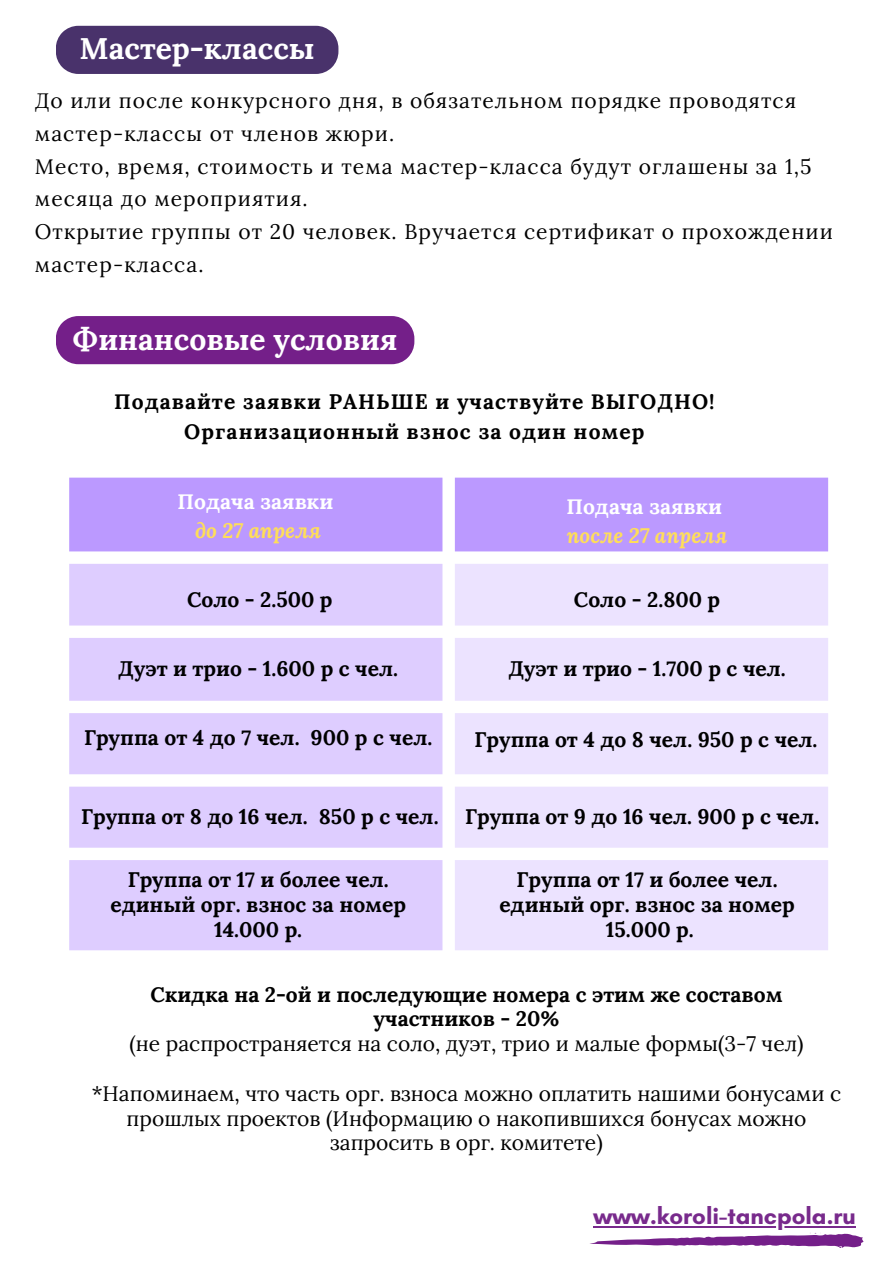
<style>
.page{position:relative;width:894px;height:1264px;background:#fff}
.page>*{position:absolute;margin:0;border:0;box-sizing:border-box;transform-origin:0 0}
.t1{font:700 30px "Lora";color:#fff}
.t2{font:700 24px "Glacial Indifference";color:#782a8c}
.t3{font:700 21px/24.8px "Lora";color:#000;text-align:center}
.t4{font:21px/32.7px "Lora";letter-spacing:.05em;color:#000}
.t5{font:21px/24.8px "Lora";color:#000;text-align:center}
.t6{font:700 21px/30.3px "Lora";letter-spacing:.05em;color:#000;text-align:center}
.t7{font:700 21px "Lora";color:#fff}
.t8{font:italic 700 21px "Lora";color:#ffde59}
</style>
<div class="page">
<svg style="left:589px;top:1232px;width:274px;height:16px"></svg>
<hr style="left:593px;top:1225px;width:262px;height:2px;background:#782a8c">
<div style="left:56px;top:26px;width:282px;height:48px;background:#49326b"></div>
<div style="left:56px;top:316px;width:358px;height:48px;background:#741f89"></div>
<div style="left:69px;top:477px;width:758px;height:74px;background:#b9f"></div>
<svg style="left:69px;top:564px;width:373px;height:386px;background:#e2d3ff"></svg>
<svg style="left:455px;top:564px;width:372px;height:386px;background:#eee6ff"></svg>
<h1 class="t1" style="left:80px;top:29px;width:236px">Мастер-классы</h1>
<p class="t4" style="left:35px;top:84px;width:799px">До или после конкурсного дня, в обязательном порядке проводятся мастер-классы от членов жюри.<br>Место, время, стоимость и тема мастер-класса будут оглашены за 1,5 месяца до мероприятия.<br>Открытие группы от 20 человек. Вручается сертификат о прохождении мастер-класса.</p>
<h1 class="t1" style="left:73px;top:319px;width:326px">Финансовые условия</h1>
<p class="t6" style="left:114px;top:386px;width:602px">Подавайте заявки РАНЬШЕ и участвуйте ВЫГОДНО!<br>Организационный взнос за один номер</p>
<p class="t7" style="left:177px;top:487px;width:157px">Подача заявки</p>
<p class="t8" style="left:195px;top:516px;width:127px">до 27 апреля</p>
<p class="t7" style="left:566px;top:493px;width:157px">Подача заявки</p>
<p class="t8" style="left:566px;top:521px;width:162px">после 27 апреля</p>
<p class="t3" style="left:187px;top:586px;width:147px">Соло - 2.500 р</p>
<p class="t3" style="left:574px;top:586px;width:148px">Соло - 2.800 р</p>
<p class="t3" style="left:118px;top:655px;width:281px">Дуэт и трио - 1.600 р с чел.</p>
<p class="t3" style="left:508px;top:655px;width:279px">Дуэт и трио - 1.700 р с чел.</p>
<p class="t3" style="left:84px;top:724px;width:350px">Группа от 4 до 7 чел. 900 р с чел.</p>
<p class="t3" style="left:474px;top:726px;width:344px">Группа от 4 до 8 чел. 950 р с чел.</p>
<p class="t3" style="left:81px;top:804px;width:359px">Группа от 8 до 16 чел. 850 р с чел.</p>
<p class="t3" style="left:465px;top:804px;width:355px">Группа от 9 до 16 чел. 900 р с чел.</p>
<p class="t3" style="left:110px;top:867px;width:297px">Группа от 17 и более чел. единый орг. взнос за номер<br>14.000 р.</p>
<p class="t3" style="left:499px;top:867px;width:297px">Группа от 17 и более чел. единый орг. взнос за номер<br>15.000 р.</p>
<p class="t3" style="left:150px;top:981px;width:633px">Скидка на 2-ой и последующие номера с этим же составом участников - 20%</p>
<p class="t5" style="left:129px;top:1031px;width:675px">(не распространяется на соло, дуэт, трио и малые формы(3-7 чел)</p>
<p class="t5" style="left:92px;top:1080px;width:751px">*Напоминаем, что часть орг. взноса можно оплатить нашими бонусами с прошлых проектов (Информацию о накопившихся бонусах можно запросить в орг. комитете)</p>
<p class="t2" style="left:593px;top:1200px;width:264px">www.koroli-tancpola.ru</p>
</div>
